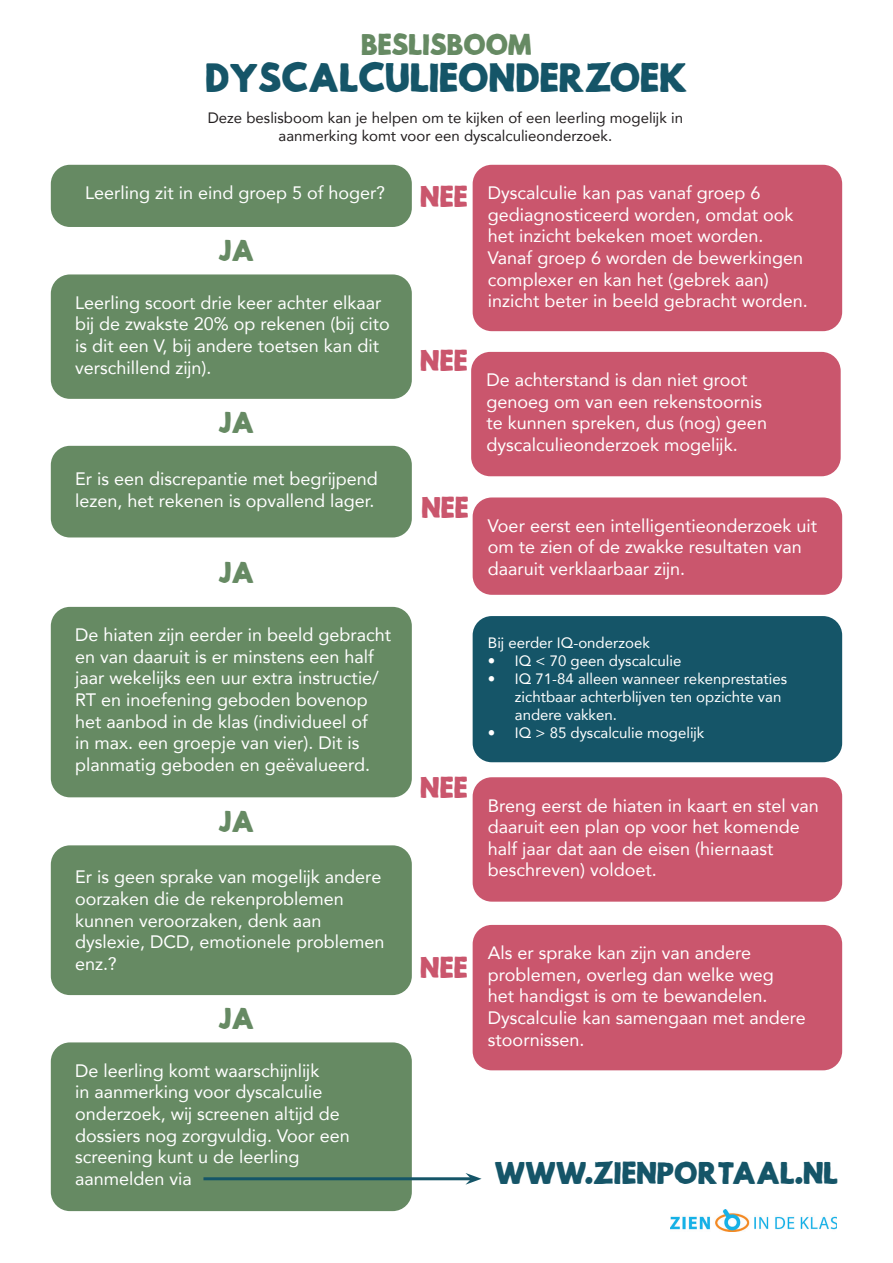
<style>
.page{position:relative;width:893px;height:1263px;background:#fff}
.page>*{position:absolute;margin:0;border:0;box-sizing:border-box;transform-origin:0 0}
.t1{font:39px "Mild Life";color:#155568}
.t2{font:30px "Mild Life";color:#155568}
.t3{font:28.5px "Mild Life";color:#668a63}
.t4{font:28.5px "Mild Life";color:#ca566d}
.t5{font:18px/21.6px "Avenir";color:#fff}
.t6{font:15px/18px "Avenir";color:#fff}
.t7{font:15px/18px "Avenir";color:#231f20;text-align:center}
</style>
<div class="page">
<div style="left:473px;top:165px;width:369px;height:166px;background:#ca566d;border-radius:19px"></div>
<div style="left:51px;top:165px;width:361px;height:62px;background:#668a63;border-radius:19px"></div>
<div style="left:471px;top:352px;width:370px;height:124px;background:#ca566d;border-radius:19px"></div>
<div style="left:51px;top:274px;width:361px;height:125px;background:#668a63;border-radius:19px"></div>
<div style="left:51px;top:446px;width:361px;height:91px;background:#668a63;border-radius:19px"></div>
<div style="left:473px;top:497px;width:369px;height:98px;background:#ca566d;border-radius:19px"></div>
<div style="left:51px;top:607px;width:361px;height:190px;background:#668a63;border-radius:19px"></div>
<div style="left:473px;top:777px;width:369px;height:125px;background:#ca566d;border-radius:19px"></div>
<div style="left:51px;top:845px;width:361px;height:150px;background:#668a63;border-radius:19px"></div>
<div style="left:473px;top:925px;width:369px;height:145px;background:#ca566d;border-radius:19px"></div>
<div style="left:51px;top:1042px;width:361px;height:169px;background:#668a63;border-radius:19px"></div>
<hr style="left:203px;top:1177px;width:268px;height:3px;background:#155568">
<svg style="left:465px;top:1173px;width:17px;height:11px"></svg>
<img style="left:671px;top:1209px;width:166px;height:23px">
<div style="left:473px;top:616px;width:369px;height:146px;background:#155568;border-radius:19px"></div>
<h3 class="t3" style="left:361px;top:31px;width:172px">BESLISBOOM</h3>
<h1 class="t1" style="left:205px;top:59px;width:484px">DYSCALCULIEONDERZOEK</h1>
<p class="t7" style="left:208px;top:109px;width:477px">Deze beslisboom kan je helpen om te kĳken of een leerling mogelĳk in aanmerking komt voor een dyscalculieonderzoek.</p>
<p class="t5" style="left:85px;top:181px;width:302px">Leerling zit in eind groep 5 of hoger?</p>
<h3 class="t3" style="left:218px;top:237px;width:38px">JA</h3>
<p class="t5" style="left:75px;top:291px;width:316px">Leerling scoort drie keer achter elkaar bĳ de zwakste 20% op rekenen (bĳ cito is dit een V, bĳ andere toetsen kan dit verschillend zĳn).</p>
<h3 class="t3" style="left:218px;top:408px;width:38px">JA</h3>
<p class="t5" style="left:75px;top:468px;width:304px">Er is een discrepantie met begrĳpend lezen, het rekenen is opvallend lager.</p>
<h3 class="t3" style="left:218px;top:559px;width:38px">JA</h3>
<p class="t5" style="left:75px;top:624px;width:318px">De hiaten zĳn eerder in beeld gebracht en van daaruit is er minstens een half jaar wekelĳks een uur extra instructie/ RT en inoefening geboden bovenop het aanbod in de klas (individueel of<br>in max. een groepje van vier). Dit is planmatig geboden en geëvalueerd.</p>
<h3 class="t3" style="left:218px;top:808px;width:38px">JA</h3>
<p class="t5" style="left:75px;top:866px;width:311px">Er is geen sprake van mogelĳk andere oorzaken die de rekenproblemen kunnen veroorzaken, denk aan dyslexie, DCD, emotionele problemen enz.?</p>
<h3 class="t3" style="left:218px;top:1005px;width:38px">JA</h3>
<p class="t5" style="left:75px;top:1059px;width:276px">De leerling komt waarschĳnlĳk<br>in aanmerking voor dyscalculie onderzoek, wĳ screenen altĳd de dossiers nog zorgvuldig. Voor een screening kunt u de leerling aanmelden via</p>
<h3 class="t4" style="left:420px;top:182px;width:49px">NEE</h3>
<h3 class="t4" style="left:420px;top:347px;width:49px">NEE</h3>
<h3 class="t4" style="left:421px;top:494px;width:49px">NEE</h3>
<p class="t5" style="left:488px;top:181px;width:321px">Dyscalculie kan pas vanaf groep 6 gediagnosticeerd worden, omdat ook het inzicht bekeken moet worden.<br>Vanaf groep 6 worden de bewerkingen complexer en kan het (gebrek aan) inzicht beter in beeld gebracht worden.</p>
<p class="t5" style="left:486px;top:369px;width:282px">De achterstand is dan niet groot genoeg om van een rekenstoornis te kunnen spreken, dus (nog) geen dyscalculieonderzoek mogelĳk.</p>
<p class="t5" style="left:488px;top:514px;width:331px">Voer eerst een intelligentieonderzoek uit om te zien of de zwakke resultaten van daaruit verklaarbaar zĳn.</p>
<h3 class="t4" style="left:420px;top:774px;width:49px">NEE</h3>
<p class="t6" style="left:488px;top:634px;width:163px">Bĳ eerder IQ-onderzoek</p>
<p class="t6" style="left:488px;top:652px;width:195px">• IQ &lt; 70 geen dyscalculie</p>
<p class="t6" style="left:515px;top:670px;width:274px;text-indent:-27px">• IQ 71-84 alleen wanneer rekenprestaties zichtbaar achterblĳven ten opzichte van andere vakken.</p>
<p class="t6" style="left:488px;top:724px;width:218px">• IQ &gt; 85 dyscalculie mogelĳk</p>
<p class="t5" style="left:488px;top:794px;width:332px">Breng eerst de hiaten in kaart en stel van daaruit een plan op voor het komende half jaar dat aan de eisen (hiernaast beschreven) voldoet.</p>
<h3 class="t4" style="left:420px;top:954px;width:49px">NEE</h3>
<p class="t5" style="left:488px;top:942px;width:319px">Als er sprake kan zĳn van andere problemen, overleg dan welke weg<br>het handigst is om te bewandelen.<br>Dyscalculie kan samengaan met andere stoornissen.</p>
<h2 class="t2" style="left:494px;top:1158px;width:345px">WWW.ZIENPORTAAL.NL</h2>
</div>
